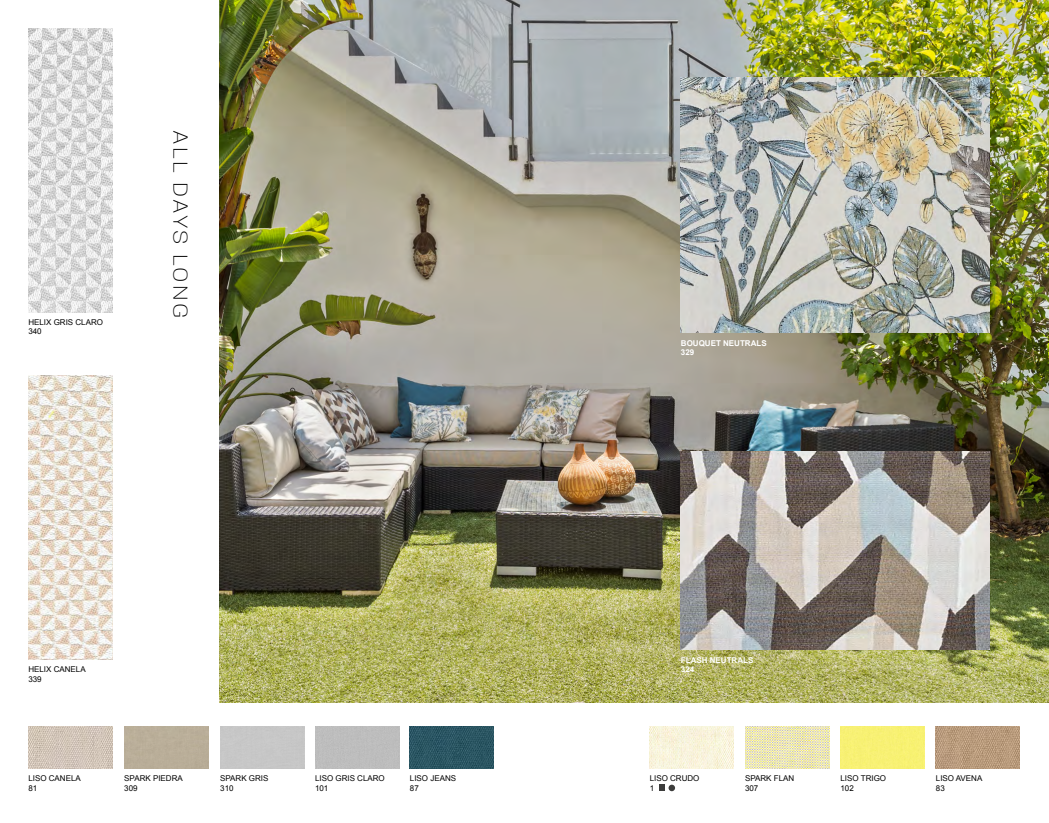
<style>
.page{position:relative;width:1049px;height:823px;background:#fff}
.page>*{position:absolute;margin:0;border:0;box-sizing:border-box;transform-origin:0 0}
.t1{font:300 18px "Cooper Hewitt";letter-spacing:.095em;color:#000;scale:1.33 1}
.t2{font:8px/9.6px "Arial";color:#000}
.t3{font:700 8px/9.6px "Arial";color:#fff}
</style>
<div class="page">
<img style="left:219px;top:0;width:830px;height:702px">
<div style="left:668px;top:784px;width:7px;height:6px;background:#3c3c3b;border-radius:50%"></div>
<svg style="left:659px;top:784px;width:6px;height:6px"></svg>
<img style="left:410px;top:726px;width:84px;height:42px">
<img style="left:28px;top:726px;width:84px;height:42px">
<img style="left:28px;top:375px;width:84px;height:284px">
<img style="left:28px;top:28px;width:84px;height:284px">
<img style="left:681px;top:77px;width:309px;height:255px">
<img style="left:681px;top:451px;width:309px;height:198px">
<div style="left:840px;top:726px;width:84px;height:42px;background:#f8f173"></div>
<img style="left:650px;top:726px;width:84px;height:42px">
<img style="left:936px;top:726px;width:84px;height:42px">
<img style="left:745px;top:726px;width:84px;height:42px">
<p class="t2" style="left:28px;top:317px;width:76px">HELIX GRIS CLARO<br>340</p>
<h1 class="t1" style="left:191px;top:130px;width:143px;rotate:90deg">ALL DAYS LONG</h1>
<p class="t2" style="left:28px;top:664px;width:59px">HELIX CANELA<br>339</p>
<p class="t2" style="left:28px;top:773px;width:54px">LISO CANELA<br>81</p>
<p class="t2" style="left:410px;top:773px;width:48px">LISO JEANS<br>87</p>
<p class="t2" style="left:315px;top:773px;width:71px">LISO GRIS CLARO<br>101</p>
<p class="t2" style="left:124px;top:773px;width:60px">SPARK PIEDRA<br>309</p>
<p class="t2" style="left:220px;top:773px;width:50px">SPARK GRIS<br>310</p>
<p class="t3" style="left:681px;top:338px;width:87px">BOUQUET NEUTRALS<br>329</p>
<p class="t3" style="left:681px;top:654px;width:74px">FLASH NEUTRALS<br>324</p>
<p class="t2" style="left:650px;top:773px;width:51px">LISO CRUDO<br>1</p>
<p class="t2" style="left:745px;top:773px;width:51px">SPARK FLAN<br>307</p>
<p class="t2" style="left:840px;top:773px;width:47px">LISO TRIGO<br>102</p>
<p class="t2" style="left:936px;top:773px;width:48px">LISO AVENA<br>83</p>
</div>
